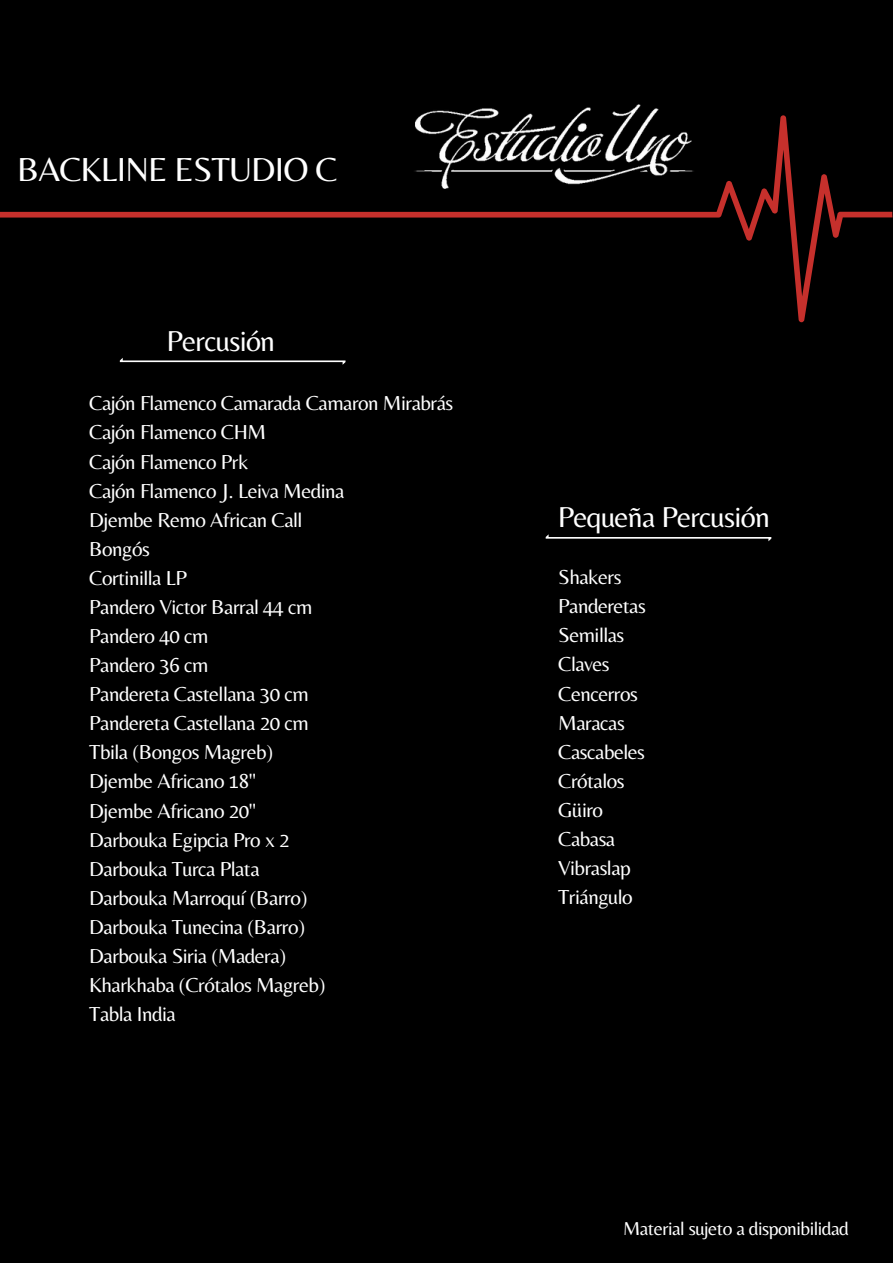
<style>
.page{position:relative;width:893px;height:1264px;background:#fff}
.page>*{position:absolute;margin:0;border:0;box-sizing:border-box;transform-origin:0 0}
.t1{font:34.65px "Belleza";letter-spacing:-.025em;color:#fff}
.t2{font:30px "Belleza";letter-spacing:-.025em;color:#fff}
.t3{font:21px/29.1px "Belleza";letter-spacing:-.025em;color:#fff}
.t4{font:19.35px "Belleza";letter-spacing:-.025em;color:#fff}
</style>
<div class="page">
<div style="left:0;top:0;width:892px;height:1262px;background:#000"></div>
<img style="left:421px;top:104px;width:238px;height:11px">
<svg style="left:0;top:115px;width:892px;height:207px"></svg>
<svg style="left:120px;top:358px;width:225px;height:7px"></svg>
<svg style="left:545px;top:534px;width:226px;height:7px"></svg>
<h1 class="t1" style="left:17px;top:149px;width:321px">BACKLINE ESTUDIO C</h1>
<h2 class="t2" style="left:167px;top:323px;width:110px">Percusión</h2>
<p class="t3" style="left:89px;top:388px;width:365px">Cajón Flamenco Camarada Camaron Mirabrás<br>Cajón Flamenco CHM<br>Cajón Flamenco Prk<br>Cajón Flamenco J. Leiva Medina<br>Djembe Remo African Call<br>Bongós<br>Cortinilla LP<br>Pandero Victor Barral 44 cm<br>Pandero 40 cm<br>Pandero 36 cm<br>Pandereta Castellana 30 cm<br>Pandereta Castellana 20 cm<br>Tbila (Bongos Magreb)<br>Djembe Africano 18"<br>Djembe Africano 20"<br>Darbouka Egipcia Pro x 2<br>Darbouka Turca Plata<br>Darbouka Marroquí (Barro)<br>Darbouka Tunecina (Barro)<br>Darbouka Siria (Madera)<br>Kharkhaba (Crótalos Magreb)<br>Tabla India</p>
<h2 class="t2" style="left:558px;top:499px;width:214px">Pequeña Percusión</h2>
<p class="t3" style="left:558px;top:562px;width:89px">Shakers<br>Panderetas<br>Semillas<br>Claves<br>Cencerros<br>Maracas<br>Cascabeles<br>Crótalos<br>Güiro<br>Cabasa<br>Vibraslap<br>Triángulo</p>
<p class="t4" style="left:623px;top:1217px;width:227px">Material sujeto a disponibilidad</p>
</div>
